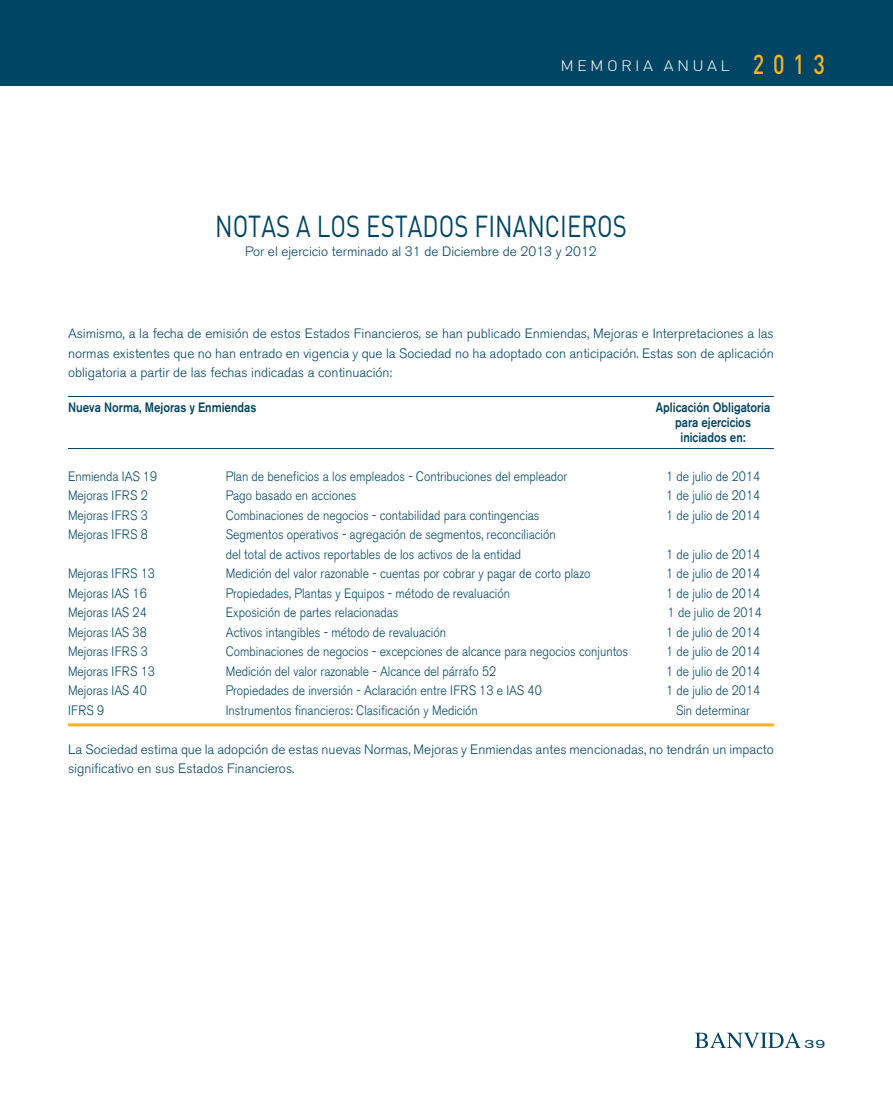
<style>
.page{position:relative;width:893px;height:1106px;background:#fff}
.page>*{position:absolute;margin:0;border:0;box-sizing:border-box;transform-origin:0 0}
.t1{font:30px "DIN Regular";color:#004564;scale:.8 1}
.t2{font:300 15px "DIN";letter-spacing:.2em;color:#fff;scale:1.1 1}
.t3{font:300 13.5px/19.5px "Akzidenz Grotesk BE";color:#004564;scale:.9 1}
.t4{font:300 13.5px/19.5px "Akzidenz Grotesk BE";color:#004564;text-align:justify}
.t5{font:500 13.5px/15px "Akzidenz Grotesk BE";color:#004564;text-align:center;scale:.85 1}
.t6{font:12px "Akzidenz Grotesk BE";color:#004564;scale:1.5 1}
.s1{font-family:"DIN Medium";font-weight:400;font-size:27px;color:#f8b322}
</style>
<div class="page">
<svg style="left:695px;top:1032px;width:106px;height:16px"></svg>
<div style="left:1px;top:0;width:892px;height:86px;background:#004564"></div>
<hr style="left:0;top:0;width:1px;height:86px;background:#004564">
<hr style="left:68px;top:396px;width:706px;height:1px;background:#004564">
<hr style="left:68px;top:448px;width:706px;height:1px;background:#004564">
<hr style="left:68px;top:723px;width:706px;height:3px;background:#f8b322">
<p class="t2" style="left:560px;top:56px;width:242px">MEMORIA ANUAL <span class="s1">2 0 1 3</span></p>
<h1 class="t1" style="left:215px;top:207px;width:19px">NOTAS</h1>
<h1 class="t1" style="left:296px;top:207px;width:241px">A LOS ESTADOS FINANCIEROS</h1>
<p class="t4" style="left:245px;top:242px;width:353px">Por el ejercicio terminado al 31 de Diciembre de 2013 y 2012</p>
<p class="t4" style="left:68px;top:324px;width:707px">Asimismo, a la fecha de emisión de estos Estados Financieros, se han publicado Enmiendas, Mejoras e Interpretaciones a las normas existentes que no han entrado en vigencia y que la Sociedad no ha adoptado con anticipación. Estas son de aplicación obligatoria a partir de las fechas indicadas a continuación:</p>
<p class="t5" style="left:68px;top:399px;width:223px">Nueva Norma, Mejoras y Enmiendas</p>
<p class="t5" style="left:656px;top:399px;width:136px">Aplicación Obligatoria para ejercicios iniciados en:</p>
<p class="t3" style="left:68px;top:466px;width:101px">Enmienda IAS 19</p>
<p class="t3" style="left:226px;top:466px;width:381px">Plan de beneficios a los empleados - Contribuciones del empleador</p>
<p class="t3" style="left:666px;top:466px;width:106px">1 de julio de 2014</p>
<p class="t3" style="left:68px;top:486px;width:90px">Mejoras IFRS 2</p>
<p class="t3" style="left:226px;top:486px;width:146px">Pago basado en acciones</p>
<p class="t3" style="left:666px;top:486px;width:106px">1 de julio de 2014</p>
<p class="t3" style="left:68px;top:505px;width:90px">Mejoras IFRS 3</p>
<p class="t3" style="left:226px;top:505px;width:350px">Combinaciones de negocios - contabilidad para contingencias</p>
<p class="t3" style="left:666px;top:505px;width:106px">1 de julio de 2014</p>
<p class="t3" style="left:68px;top:525px;width:90px">Mejoras IFRS 8</p>
<p class="t3" style="left:226px;top:525px;width:368px">Segmentos operativos - agregación de segmentos, reconciliación del total de activos reportables de los activos de la entidad</p>
<p class="t3" style="left:666px;top:544px;width:106px">1 de julio de 2014</p>
<p class="t3" style="left:68px;top:564px;width:98px">Mejoras IFRS 13</p>
<p class="t3" style="left:226px;top:564px;width:407px">Medición del valor razonable - cuentas por cobrar y pagar de corto plazo</p>
<p class="t3" style="left:666px;top:564px;width:106px">1 de julio de 2014</p>
<p class="t3" style="left:68px;top:583px;width:89px">Mejoras IAS 16</p>
<p class="t3" style="left:226px;top:583px;width:317px">Propiedades, Plantas y Equipos - método de revaluación</p>
<p class="t3" style="left:666px;top:583px;width:106px">1 de julio de 2014</p>
<p class="t3" style="left:68px;top:603px;width:89px">Mejoras IAS 24</p>
<p class="t3" style="left:226px;top:603px;width:193px">Exposición de partes relacionadas</p>
<p class="t3" style="left:668px;top:603px;width:106px">1 de julio de 2014</p>
<p class="t3" style="left:68px;top:622px;width:89px">Mejoras IAS 38</p>
<p class="t3" style="left:226px;top:622px;width:246px">Activos intangibles - método de revaluación</p>
<p class="t3" style="left:666px;top:622px;width:106px">1 de julio de 2014</p>
<p class="t3" style="left:68px;top:642px;width:90px">Mejoras IFRS 3</p>
<p class="t3" style="left:226px;top:642px;width:448px">Combinaciones de negocios - excepciones de alcance para negocios conjuntos</p>
<p class="t3" style="left:666px;top:642px;width:106px">1 de julio de 2014</p>
<p class="t3" style="left:68px;top:661px;width:98px">Mejoras IFRS 13</p>
<p class="t3" style="left:226px;top:661px;width:302px">Medición del valor razonable - Alcance del párrafo 52</p>
<p class="t3" style="left:666px;top:661px;width:106px">1 de julio de 2014</p>
<p class="t3" style="left:68px;top:681px;width:89px">Mejoras IAS 40</p>
<p class="t3" style="left:226px;top:681px;width:353px">Propiedades de inversión - Aclaración entre IFRS 13 e IAS 40</p>
<p class="t3" style="left:666px;top:681px;width:106px">1 de julio de 2014</p>
<p class="t3" style="left:68px;top:700px;width:42px">IFRS 9</p>
<p class="t3" style="left:226px;top:700px;width:282px">Instrumentos financieros: Clasificación y Medición</p>
<p class="t3" style="left:676px;top:700px;width:84px">Sin determinar</p>
<p class="t4" style="left:68px;top:739px;width:707px">La Sociedad estima que la adopción de estas nuevas Normas, Mejoras y Enmiendas antes mencionadas, no tendrán un impacto significativo en sus Estados Financieros.</p>
<p class="t6" style="left:804px;top:1036px;width:16px">39</p>
</div>
